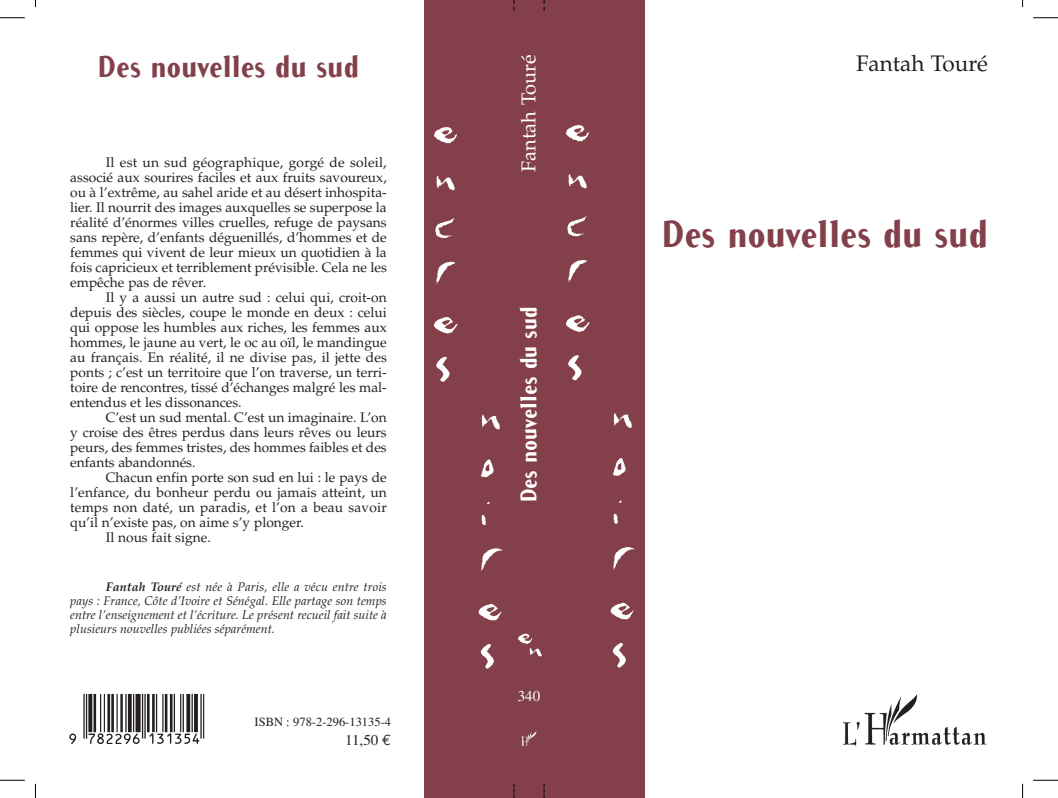
<style>
.page{position:relative;width:1058px;height:798px;background:#fff}
.page>*{position:absolute;margin:0;border:0;box-sizing:border-box;transform-origin:0 0}
.t1{font:50px "Upc Half";color:#231f20}
.t2{font:700 37.5px "Arbitrary";color:#83404a}
.t3{font:700 30px "Arbitrary";color:#83404a}
.t4{font:700 22.5px "Arbitrary";color:#fff}
.t5{font:22.5px "Palatino";color:#231f20}
.t6{font:20px "Palatino";color:#fff}
.t7{font:15px "Times";color:#231f20}
.t8{font:15px "Times";color:#fff}
.t9{font:13.75px/15px "Palatino";color:#231f20;text-align:justify}
.t10{font:italic 12.5px/13.8px "Palatino";color:#231f20;text-align:justify}
.t11{font:12.5px "Times";color:#231f20}
.s1{font-weight:700}
.s2{font-family:"Euro Mono"}
</style>
<div class="page">
<div style="left:424px;top:0;width:120px;height:797px;background:#83404a"></div>
<img style="left:433px;top:127px;width:70px;height:542px">
<svg style="left:0;top:17px;width:25px;height:1px"></svg>
<svg style="left:1033px;top:17px;width:25px;height:1px"></svg>
<svg style="left:1033px;top:779px;width:25px;height:1px"></svg>
<svg style="left:0;top:779px;width:25px;height:1px"></svg>
<svg style="left:35px;top:783px;width:1px;height:14px"></svg>
<svg style="left:513px;top:783px;width:1px;height:14px"></svg>
<svg style="left:1022px;top:783px;width:1px;height:14px"></svg>
<img style="left:842px;top:694px;width:145px;height:52px">
<div style="left:540px;top:0;width:105px;height:797px;background:#83404a"></div>
<img style="left:565px;top:125px;width:70px;height:543px">
<img style="left:518px;top:633px;width:15px;height:11px">
<img style="left:529px;top:647px;width:13px;height:10px">
<img style="left:521px;top:731px;width:16px;height:14px">
<svg style="left:544px;top:783px;width:1px;height:14px"></svg>
<h3 class="t3" style="left:98px;top:49px;width:263px">Des nouvelles du sud</h3>
<p class="t9" style="left:70px;top:156px;width:318px;text-indent:35px">Il est un sud géographique, gorgé de soleil, associé aux sourires faciles et aux fruits savoureux, ou à l’extrême, au sahel aride et au désert inhospita&shy;lier. Il nourrit des images auxquelles se superpose la réalité d’énormes villes cruelles, refuge de paysans sans repère, d’enfants déguenillés, d’hommes et de femmes qui vivent de leur mieux un quotidien à la fois capricieux et terriblement prévisible. Cela ne les empêche pas de rêver.</p>
<p class="t9" style="left:70px;top:291px;width:318px;text-indent:35px">Il y a aussi un autre sud : celui qui, croit-on depuis des siècles, coupe le monde en deux : celui qui oppose les humbles aux riches, les femmes aux hommes, le jaune au vert, le oc au oïl, le mandingue au français. En réalité, il ne divise pas, il jette des ponts ; c’est un territoire que l’on traverse, un terri&shy;toire de rencontres, tissé d’échanges malgré les mal&shy;entendus et les dissonances.</p>
<p class="t9" style="left:70px;top:411px;width:318px;text-indent:35px">C’est un sud mental. C’est un imaginaire. L’on y croise des êtres perdus dans leurs rêves ou leurs peurs, des femmes tristes, des hommes faibles et des enfants abandonnés.</p>
<p class="t9" style="left:106px;top:471px;width:282px">Chacun enfin porte son sud en lui : le pays de</p>
<p class="t9" style="left:70px;top:486px;width:318px">l’enfance, du bonheur perdu ou jamais atteint, un</p>
<p class="t9" style="left:70px;top:501px;width:318px">temps non daté, un paradis, et l’on a beau savoir</p>
<p class="t9" style="left:70px;top:516px;width:235px">qu’il n’existe pas, on aime s’y plonger.</p>
<p class="t9" style="left:106px;top:531px;width:107px">Il nous fait signe.</p>
<p class="t10" style="left:70px;top:579px;width:318px;text-indent:35px"><span class="s1">Fantah Touré</span> est née à Paris, elle a vécu entre trois pays : France, Côte d’Ivoire et Sénégal. Elle partage son temps entre l’enseignement et l’écriture. Le présent recueil fait suite à plusieurs nouvelles publiées séparément.</p>
<h1 class="t1" style="left:69px;top:697px;width:145px">™xHSMCTGy131354z</h1>
<p class="t11" style="left:255px;top:717px;width:138px">ISBN : 978-2-296-13135-4</p>
<p class="t7" style="left:345px;top:734px;width:47px">11,50 <span class="s2">€</span></p>
<h3 class="t6" style="left:521px;top:172px;width:119px;rotate:-90deg">Fantah Touré</h3>
<h3 class="t4" style="left:516px;top:502px;width:197px;rotate:-90deg">Des nouvelles du sud</h3>
<p class="t8" style="left:518px;top:690px;width:24px">340</p>
<h3 class="t5" style="left:856px;top:55px;width:133px">Fantah Touré</h3>
<h2 class="t2" style="left:661px;top:212px;width:328px">Des nouvelles du sud</h2>
</div>
